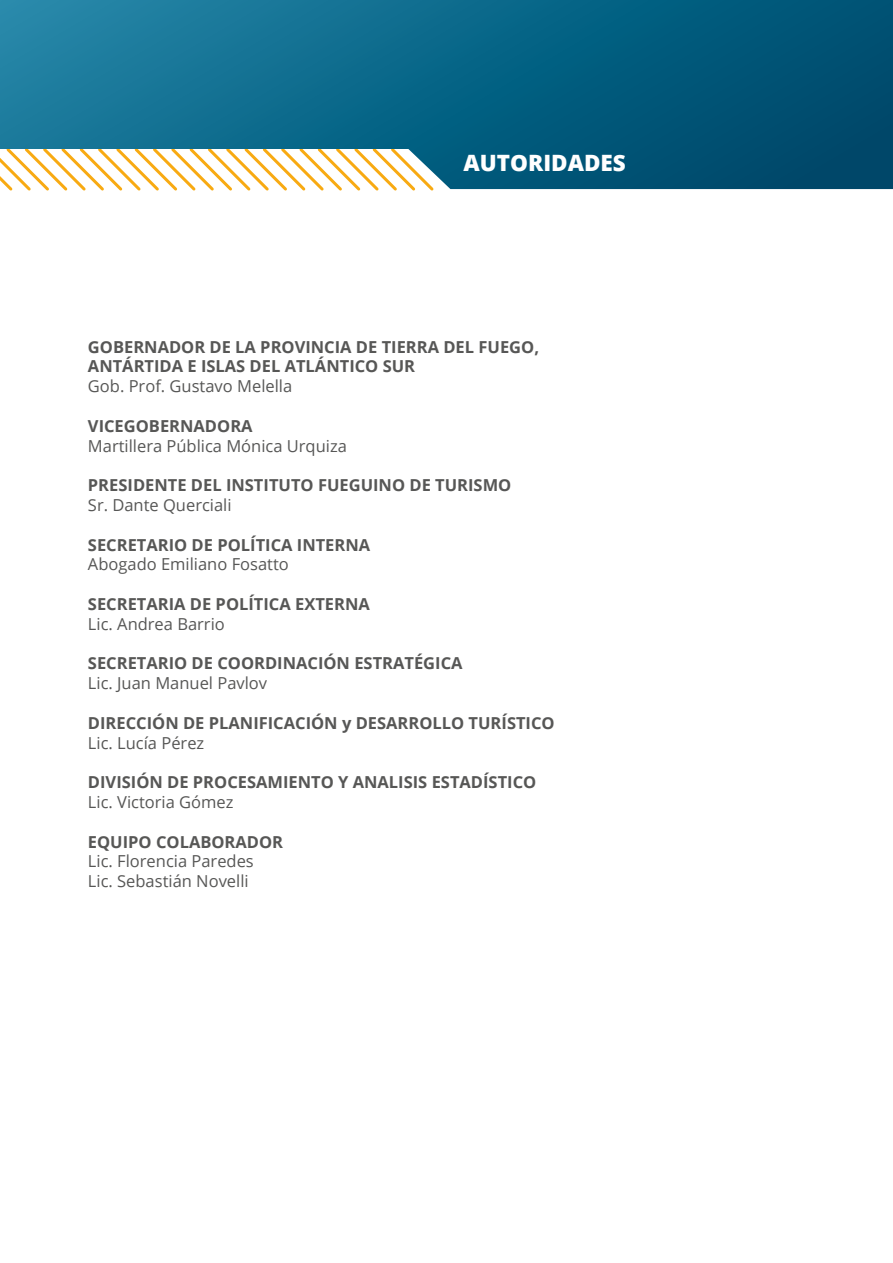
<style>
.page{position:relative;width:893px;height:1263px;background:#fff}
.page>*{position:absolute;margin:0;border:0;box-sizing:border-box;transform-origin:0 0}
.t1{font:800 22.5px "Open Sans";color:#fff}
.t2{font:700 16.5px/19.8px "Open Sans";color:#575756}
.t3{font:16.5px/19.8px "Open Sans";color:#575756}
</style>
<div class="page">
<svg style="left:8px;top:189px;width:426px;height:2px"></svg>
<svg style="left:0;top:0;width:893px;height:189px;background:#22718c"></svg>
<h1 class="t1" style="left:464px;top:146px;width:164px">AUTORIDADES</h1>
<p class="t2" style="left:88px;top:336px;width:453px">GOBERNADOR DE LA PROVINCIA DE TIERRA DEL FUEGO,<br>ANTÁRTIDA E ISLAS DEL ATLÁNTICO SUR</p>
<p class="t3" style="left:88px;top:376px;width:206px">Gob. Prof. Gustavo Melella</p>
<p class="t2" style="left:88px;top:415px;width:166px">VICEGOBERNADORA</p>
<p class="t3" style="left:88px;top:435px;width:261px">Martillera Pública Mónica Urquiza</p>
<p class="t2" style="left:88px;top:475px;width:425px">PRESIDENTE DEL INSTITUTO FUEGUINO DE TURISMO</p>
<p class="t3" style="left:88px;top:495px;width:145px">Sr. Dante Querciali</p>
<p class="t2" style="left:88px;top:534px;width:284px">SECRETARIO DE POLÍTICA INTERNA</p>
<p class="t3" style="left:88px;top:554px;width:202px">Abogado Emiliano Fosatto</p>
<p class="t2" style="left:88px;top:594px;width:283px">SECRETARIA DE POLÍTICA EXTERNA</p>
<p class="t3" style="left:88px;top:613px;width:138px">Lic. Andrea Barrio</p>
<p class="t2" style="left:88px;top:653px;width:376px">SECRETARIO DE COORDINACIÓN ESTRATÉGICA</p>
<p class="t3" style="left:88px;top:673px;width:181px">Lic. Juan Manuel Pavlov</p>
<p class="t2" style="left:88px;top:712px;width:468px">DIRECCIÓN DE PLANIFICACIÓN y DESARROLLO TURÍSTICO</p>
<p class="t3" style="left:88px;top:732px;width:118px">Lic. Lucía Pérez</p>
<p class="t2" style="left:88px;top:772px;width:450px">DIVISIÓN DE PROCESAMIENTO Y ANALISIS ESTADÍSTICO</p>
<p class="t3" style="left:88px;top:792px;width:147px">Lic. Victoria Gómez</p>
<p class="t2" style="left:88px;top:831px;width:197px">EQUIPO COLABORADOR</p>
<p class="t3" style="left:88px;top:851px;width:167px">Lic. Florencia Paredes<br>Lic. Sebastián Novelli</p>
</div>
